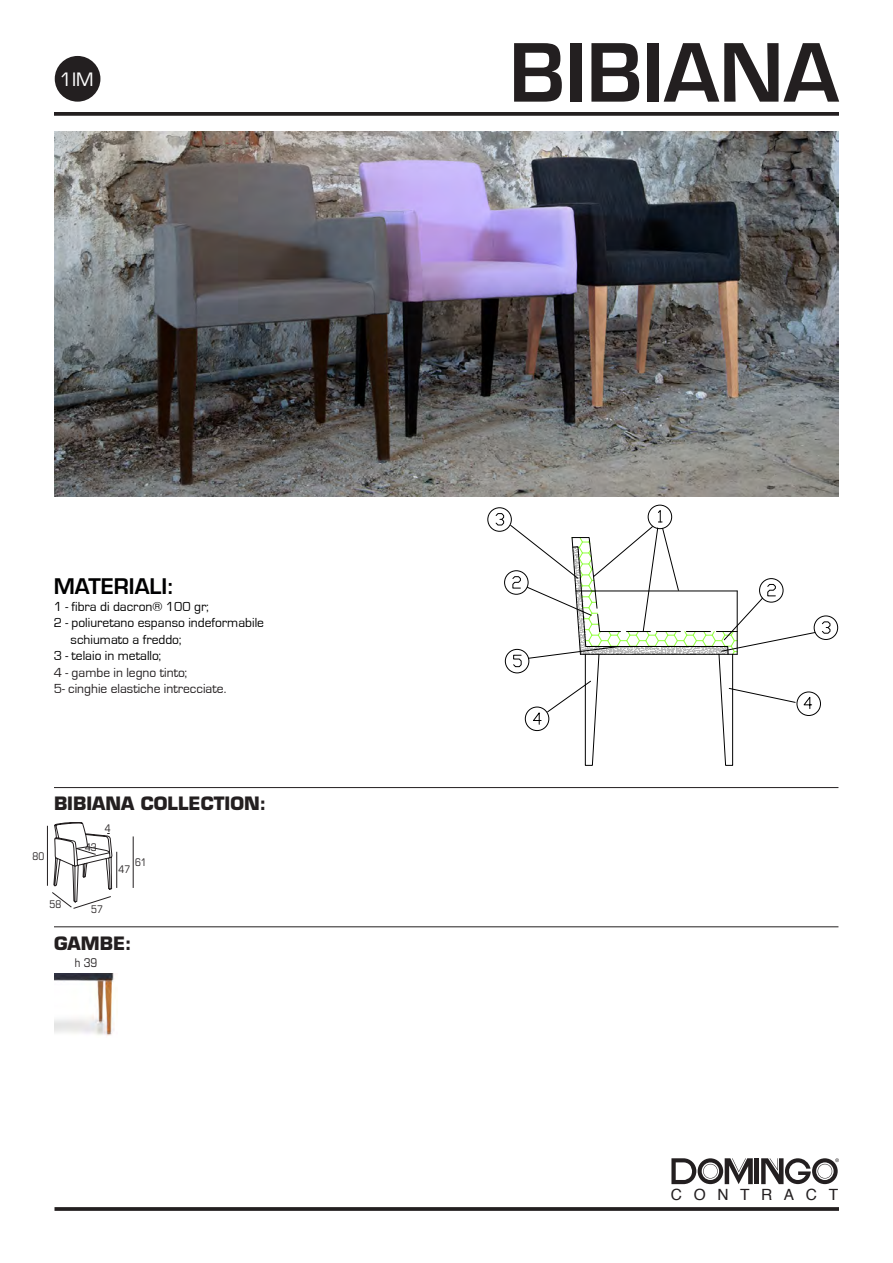
<style>
.page{position:relative;width:893px;height:1263px;background:#fff}
.page>*{position:absolute;margin:0;border:0;box-sizing:border-box;transform-origin:0 0}
.t1{font:600 78px "Eurostile";color:#231f20}
.t2{font:600 21px "Eurostile";color:#000001}
.t3{font:700 18px "Eurostile";color:#231f20}
.t4{font:18px "Eurostile";color:#fff}
.t5{font:15.45px "Helvetica";letter-spacing:.75em;color:#231f20}
.t6{font:13.5px "Eurostile";color:#000001}
.t7{font:13.5px "Eurostile";color:#231f20}
.t8{font:condensed 12px "Eurostile";color:#231f20}
.t9{font:condensed 10.5px "Eurostile";color:#231f20}
</style>
<div class="page">
<svg style="left:54px;top:112px;width:785px;height:4px;background:#302c2d"></svg>
<svg style="left:55px;top:1207px;width:784px;height:4px;background:#302c2d"></svg>
<hr style="left:755px;top:1158px;width:4px;height:26px;background:#231f20">
<svg style="left:761px;top:1158px;width:78px;height:26px"></svg>
<svg style="left:671px;top:1158px;width:82px;height:26px"></svg>
<div style="left:55px;top:56px;width:45px;height:46px;background:#231f20;border-radius:50%"></div>
<hr style="left:54px;top:787px;width:784px;height:1px;background:#231f20">
<hr style="left:116px;top:852px;width:1px;height:36px;background:#231f20">
<hr style="left:133px;top:836px;width:1px;height:52px;background:#231f20">
<hr style="left:47px;top:826px;width:1px;height:60px;background:#231f20">
<div style="left:504px;top:571px;width:24px;height:23px;border:1px solid #000;border-radius:50%"></div>
<div style="left:797px;top:692px;width:24px;height:24px;border:1px solid #000;border-radius:50%"></div>
<div style="left:814px;top:616px;width:24px;height:23px;border:1px solid #000;border-radius:50%"></div>
<svg style="left:822px;top:622px;width:8px;height:11px"></svg>
<div style="left:488px;top:508px;width:23px;height:23px;border:1px solid #000;border-radius:50%"></div>
<svg style="left:496px;top:513px;width:8px;height:12px"></svg>
<div style="left:648px;top:505px;width:24px;height:24px;border:1px solid #000;border-radius:50%"></div>
<div style="left:505px;top:649px;width:24px;height:24px;border:1px solid #000;border-radius:50%"></div>
<svg style="left:510px;top:510px;width:305px;height:255px"></svg>
<img style="left:54px;top:132px;width:785px;height:365px">
<hr style="left:54px;top:926px;width:784px;height:1px;background:#231f20">
<img style="left:54px;top:973px;width:60px;height:63px">
<svg style="left:52px;top:822px;width:60px;height:87px"></svg>
<h3 class="t4" style="left:60px;top:69px;width:35px">1IM</h3>
<p class="t2" style="left:54px;top:573px;width:122px">MATERIALI:</p>
<p class="t6" style="left:54px;top:599px;width:157px">1 - fibra di dacron® 100 gr;</p>
<p class="t6" style="left:54px;top:615px;width:212px">2 - poliuretano espanso indeformabile</p>
<p class="t6" style="left:71px;top:632px;width:112px">schiumato a freddo;</p>
<p class="t6" style="left:54px;top:648px;width:109px">3 - telaio in metallo;</p>
<p class="t7" style="left:54px;top:665px;width:135px">4 - gambe in legno tinto;</p>
<p class="t7" style="left:54px;top:681px;width:174px">5- cinghie elastiche intrecciate.</p>
<p class="t3" style="left:54px;top:792px;width:214px">BIBIANA COLLECTION:</p>
<p class="t9" style="left:33px;top:850px;width:13px">80</p>
<p class="t9" style="left:85px;top:840px;width:13px">43</p>
<p class="t9" style="left:105px;top:822px;width:7px">4</p>
<p class="t9" style="left:135px;top:856px;width:13px">61</p>
<p class="t9" style="left:119px;top:863px;width:13px">47</p>
<p class="t9" style="left:50px;top:898px;width:13px">58</p>
<p class="t3" style="left:54px;top:932px;width:79px">GAMBE:</p>
<p class="t8" style="left:75px;top:955px;width:24px">h 39</p>
<p class="t9" style="left:91px;top:903px;width:13px">57</p>
<p class="t1" style="left:509px;top:24px;width:331px">BIBIANA</p>
<p class="t5" style="left:671px;top:1182px;width:169px">CONTRACT</p>
</div>
